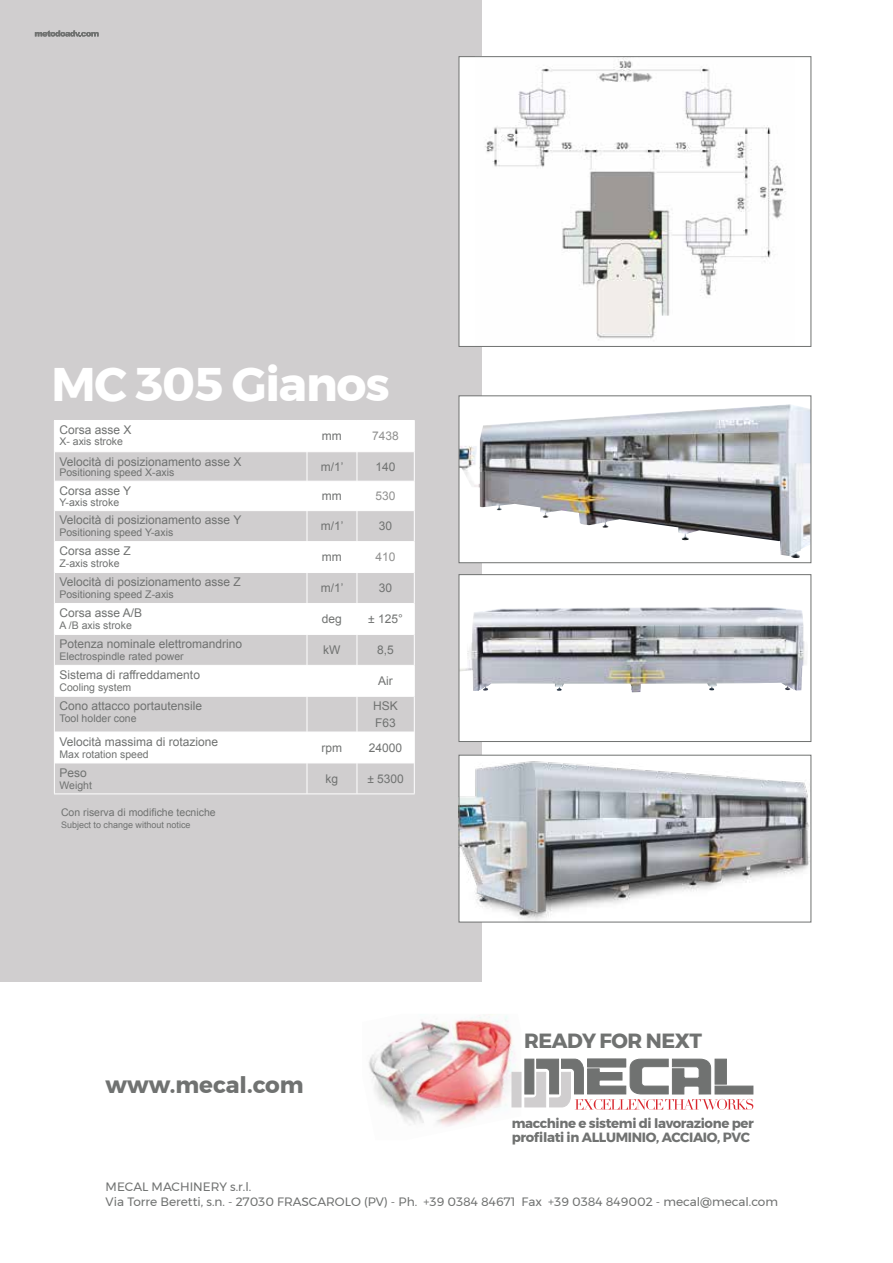
<style>
.page{position:relative;width:893px;height:1263px;background:#fff}
.page>*{position:absolute;margin:0;border:0;box-sizing:border-box;transform-origin:0 0}
.t1{font:700 47.1px "Montserrat";letter-spacing:-.025em;color:#fff}
.t2{font:700 22.95px "Montserrat";color:#707271}
.t3{font:700 20.55px "Montserrat";letter-spacing:-.025em;color:#707271}
.t4{font:700 13.35px/13.4px "Montserrat";letter-spacing:-.025em;color:#707271}
.t5{font:12.15px/15.5px "Montserrat";color:#707271}
.t6{font:12px/16.8px "Arial";color:#707271}
.t7{font:12px "Arial";color:#90908f}
.t8{font:10.5px "Arial";color:#707271}
.t9{font:9px "Arial";color:#707271}
</style>
<div class="page">
<div style="left:0;top:0;width:481px;height:982px;background:#d0cecf"></div>
<img style="left:368px;top:1014px;width:153px;height:113px">
<div style="left:512px;top:1072px;width:9px;height:35px;background:#d0cecf"></div>
<svg style="left:525px;top:1059px;width:228px;height:51px"></svg>
<svg style="left:35px;top:30px;width:64px;height:7px"></svg>
<div style="left:459px;top:57px;width:352px;height:289px;background:#fff"></div>
<img style="left:485px;top:58px;width:301px;height:283px">
<div style="left:459px;top:56px;width:352px;height:291px;border:1px solid #707271"></div>
<svg style="left:461px;top:397px;width:348px;height:164px"></svg>
<img style="left:461px;top:404px;width:329px;height:136px">
<div style="left:459px;top:395px;width:352px;height:168px;border:1px solid #707271"></div>
<div style="left:459px;top:575px;width:352px;height:166px;background:#fff"></div>
<img style="left:461px;top:607px;width:344px;height:85px">
<div style="left:459px;top:574px;width:352px;height:168px;border:1px solid #707271"></div>
<img style="left:461px;top:757px;width:348px;height:163px">
<div style="left:459px;top:755px;width:352px;height:167px;border:1px solid #707271"></div>
<svg style="left:55px;top:421px;width:359px;height:342px;fill:#fff"></svg>
<hr style="left:307px;top:421px;width:1px;height:30px;background:#fff">
<hr style="left:357px;top:421px;width:1px;height:30px;background:#fff">
<hr style="left:55px;top:451px;width:252px;height:1px;background:#fff">
<hr style="left:307px;top:451px;width:50px;height:1px;background:#fff">
<hr style="left:357px;top:451px;width:57px;height:1px;background:#fff">
<hr style="left:55px;top:481px;width:252px;height:1px;background:#fff">
<hr style="left:307px;top:481px;width:50px;height:1px;background:#fff">
<svg style="left:307px;top:452px;width:1px;height:58px"></svg>
<hr style="left:357px;top:481px;width:57px;height:1px;background:#fff">
<svg style="left:357px;top:452px;width:1px;height:58px"></svg>
<hr style="left:55px;top:510px;width:252px;height:1px;background:#fff">
<hr style="left:307px;top:510px;width:50px;height:1px;background:#fff">
<hr style="left:307px;top:511px;width:1px;height:30px;background:#fff">
<hr style="left:357px;top:510px;width:57px;height:1px;background:#fff">
<hr style="left:357px;top:511px;width:1px;height:30px;background:#fff">
<hr style="left:55px;top:541px;width:252px;height:1px;background:#fff">
<hr style="left:307px;top:541px;width:50px;height:1px;background:#fff">
<hr style="left:307px;top:542px;width:1px;height:30px;background:#fff">
<hr style="left:357px;top:541px;width:57px;height:1px;background:#fff">
<hr style="left:357px;top:542px;width:1px;height:30px;background:#fff">
<hr style="left:55px;top:572px;width:252px;height:1px;background:#fff">
<hr style="left:307px;top:572px;width:50px;height:1px;background:#fff">
<hr style="left:307px;top:573px;width:1px;height:30px;background:#fff">
<hr style="left:357px;top:572px;width:57px;height:1px;background:#fff">
<hr style="left:357px;top:573px;width:1px;height:30px;background:#fff">
<hr style="left:55px;top:603px;width:252px;height:1px;background:#fff">
<hr style="left:307px;top:603px;width:50px;height:1px;background:#fff">
<hr style="left:307px;top:604px;width:1px;height:30px;background:#fff">
<hr style="left:357px;top:603px;width:57px;height:1px;background:#fff">
<hr style="left:357px;top:604px;width:1px;height:30px;background:#fff">
<hr style="left:55px;top:634px;width:252px;height:1px;background:#fff">
<hr style="left:307px;top:634px;width:50px;height:1px;background:#fff">
<hr style="left:307px;top:635px;width:1px;height:30px;background:#fff">
<hr style="left:357px;top:634px;width:57px;height:1px;background:#fff">
<hr style="left:357px;top:635px;width:1px;height:30px;background:#fff">
<hr style="left:55px;top:665px;width:252px;height:1px;background:#fff">
<hr style="left:307px;top:665px;width:50px;height:1px;background:#fff">
<hr style="left:307px;top:665px;width:1px;height:31px;background:#fff">
<hr style="left:357px;top:665px;width:57px;height:1px;background:#fff">
<hr style="left:357px;top:665px;width:1px;height:31px;background:#fff">
<hr style="left:55px;top:696px;width:252px;height:1px;background:#fff">
<hr style="left:307px;top:696px;width:50px;height:1px;background:#fff">
<hr style="left:307px;top:696px;width:1px;height:36px;background:#fff">
<hr style="left:357px;top:696px;width:57px;height:1px;background:#fff">
<hr style="left:357px;top:696px;width:1px;height:36px;background:#fff">
<hr style="left:55px;top:732px;width:252px;height:1px;background:#fff">
<hr style="left:307px;top:732px;width:50px;height:1px;background:#fff">
<hr style="left:307px;top:732px;width:1px;height:31px;background:#fff">
<hr style="left:357px;top:732px;width:57px;height:1px;background:#fff">
<hr style="left:357px;top:732px;width:1px;height:31px;background:#fff">
<hr style="left:55px;top:763px;width:252px;height:1px;background:#fff">
<hr style="left:307px;top:763px;width:50px;height:1px;background:#fff">
<hr style="left:307px;top:763px;width:1px;height:30px;background:#fff">
<hr style="left:357px;top:763px;width:57px;height:1px;background:#fff">
<hr style="left:357px;top:763px;width:1px;height:30px;background:#fff">
<hr style="left:54px;top:420px;width:253px;height:1px;background:#fff">
<hr style="left:54px;top:421px;width:1px;height:31px;background:#fff">
<hr style="left:307px;top:420px;width:50px;height:1px;background:#fff">
<hr style="left:357px;top:420px;width:58px;height:1px;background:#fff">
<hr style="left:414px;top:421px;width:1px;height:31px;background:#fff">
<svg style="left:54px;top:452px;width:1px;height:29px"></svg>
<svg style="left:414px;top:452px;width:1px;height:29px"></svg>
<hr style="left:54px;top:481px;width:1px;height:30px;background:#fff">
<hr style="left:414px;top:481px;width:1px;height:30px;background:#fff">
<hr style="left:54px;top:511px;width:1px;height:31px;background:#fff">
<hr style="left:414px;top:511px;width:1px;height:31px;background:#fff">
<hr style="left:54px;top:542px;width:1px;height:30px;background:#fff">
<hr style="left:414px;top:542px;width:1px;height:30px;background:#fff">
<hr style="left:54px;top:572px;width:1px;height:31px;background:#fff">
<hr style="left:414px;top:572px;width:1px;height:31px;background:#fff">
<hr style="left:54px;top:603px;width:1px;height:31px;background:#fff">
<hr style="left:414px;top:603px;width:1px;height:31px;background:#fff">
<hr style="left:54px;top:634px;width:1px;height:31px;background:#fff">
<hr style="left:414px;top:634px;width:1px;height:31px;background:#fff">
<hr style="left:54px;top:665px;width:1px;height:31px;background:#fff">
<hr style="left:414px;top:665px;width:1px;height:31px;background:#fff">
<hr style="left:54px;top:696px;width:1px;height:36px;background:#fff">
<hr style="left:414px;top:696px;width:1px;height:36px;background:#fff">
<hr style="left:54px;top:732px;width:1px;height:31px;background:#fff">
<hr style="left:414px;top:732px;width:1px;height:31px;background:#fff">
<hr style="left:54px;top:763px;width:1px;height:30px;background:#fff">
<hr style="left:414px;top:763px;width:1px;height:30px;background:#fff">
<hr style="left:54px;top:793px;width:253px;height:1px;background:#fff">
<hr style="left:307px;top:793px;width:50px;height:1px;background:#fff">
<hr style="left:357px;top:793px;width:58px;height:1px;background:#fff">
<h1 class="t1" style="left:51px;top:346px;width:340px">MC 305 Gianos</h1>
<p class="t6" style="left:59px;top:422px;width:74px">Corsa asse X</p>
<p class="t8" style="left:59px;top:434px;width:65px">X- axis stroke</p>
<p class="t6" style="left:59px;top:453px;width:184px">Velocità di posizionamento asse X</p>
<p class="t8" style="left:59px;top:465px;width:116px">Positioning speed X-axis</p>
<p class="t6" style="left:59px;top:482px;width:73px">Corsa asse Y</p>
<p class="t8" style="left:59px;top:495px;width:61px">Y-axis stroke</p>
<p class="t6" style="left:59px;top:512px;width:183px">Velocità di posizionamento asse Y</p>
<p class="t8" style="left:59px;top:526px;width:115px">Positioning speed Y-axis</p>
<p class="t6" style="left:59px;top:543px;width:73px">Corsa asse Z</p>
<p class="t8" style="left:59px;top:557px;width:62px">Z-axis stroke</p>
<p class="t6" style="left:59px;top:574px;width:183px">Velocità di posizionamento asse Z</p>
<p class="t8" style="left:59px;top:588px;width:116px">Positioning speed Z-axis</p>
<p class="t6" style="left:322px;top:428px;width:21px">mm</p>
<p class="t7" style="left:372px;top:428px;width:28px">7438</p>
<p class="t6" style="left:321px;top:458px;width:24px">m/1’</p>
<p class="t6" style="left:376px;top:458px;width:22px">140</p>
<p class="t6" style="left:322px;top:488px;width:21px">mm</p>
<p class="t7" style="left:376px;top:488px;width:22px">530</p>
<p class="t6" style="left:321px;top:518px;width:24px">m/1’</p>
<p class="t6" style="left:379px;top:518px;width:15px">30</p>
<p class="t6" style="left:322px;top:549px;width:21px">mm</p>
<p class="t7" style="left:376px;top:549px;width:22px">410</p>
<p class="t6" style="left:321px;top:580px;width:24px">m/1’</p>
<p class="t6" style="left:379px;top:580px;width:15px">30</p>
<p class="t6" style="left:59px;top:605px;width:84px">Corsa asse A/B</p>
<p class="t8" style="left:59px;top:619px;width:74px">A /B axis stroke</p>
<p class="t6" style="left:322px;top:611px;width:22px">deg</p>
<p class="t6" style="left:368px;top:611px;width:36px">± 125°</p>
<p class="t6" style="left:59px;top:636px;width:184px">Potenza nominale elettromandrino</p>
<p class="t8" style="left:59px;top:650px;width:126px">Electrospindle rated power</p>
<p class="t6" style="left:323px;top:642px;width:19px">kW</p>
<p class="t6" style="left:377px;top:642px;width:18px">8,5</p>
<p class="t6" style="left:59px;top:667px;width:142px">Sistema di raffreddamento</p>
<p class="t8" style="left:59px;top:681px;width:73px">Cooling system</p>
<p class="t6" style="left:59px;top:698px;width:144px">Cono attacco portautensile</p>
<p class="t8" style="left:59px;top:711px;width:79px">Tool holder cone</p>
<p class="t6" style="left:59px;top:733px;width:160px">Velocità massima di rotazione</p>
<p class="t8" style="left:59px;top:747px;width:91px">Max rotation speed</p>
<p class="t6" style="left:59px;top:764px;width:29px">Peso</p>
<p class="t8" style="left:59px;top:778px;width:34px">Weight</p>
<p class="t8" style="left:61px;top:805px;width:156px">Con riserva di modifiche tecniche</p>
<p class="t9" style="left:61px;top:819px;width:131px">Subject to change without notice</p>
<p class="t6" style="left:378px;top:673px;width:16px">Air</p>
<p class="t6" style="left:373px;top:698px;width:26px">HSK<br>F63</p>
<p class="t6" style="left:322px;top:739px;width:22px">rpm</p>
<p class="t6" style="left:369px;top:739px;width:35px">24000</p>
<p class="t6" style="left:326px;top:770px;width:14px">kg</p>
<p class="t6" style="left:367px;top:770px;width:38px">± 5300</p>
<h2 class="t2" style="left:106px;top:1066px;width:200px">www.mecal.com</h2>
<h3 class="t3" style="left:524px;top:1024px;width:179px">READY FOR NEXT</h3>
<p class="t4" style="left:512px;top:1117px;width:244px">macchine e sistemi di lavorazione per profilati in ALLUMINIO, ACCIAIO, PVC</p>
<p class="t5" style="left:106px;top:1178px;width:674px">MECAL MACHINERY s.r.l.<br>Via Torre Beretti, s.n. - 27030 FRASCAROLO (PV) - Ph. +39 0384 84671 Fax +39 0384 849002 - mecal@mecal.com</p>
</div>
